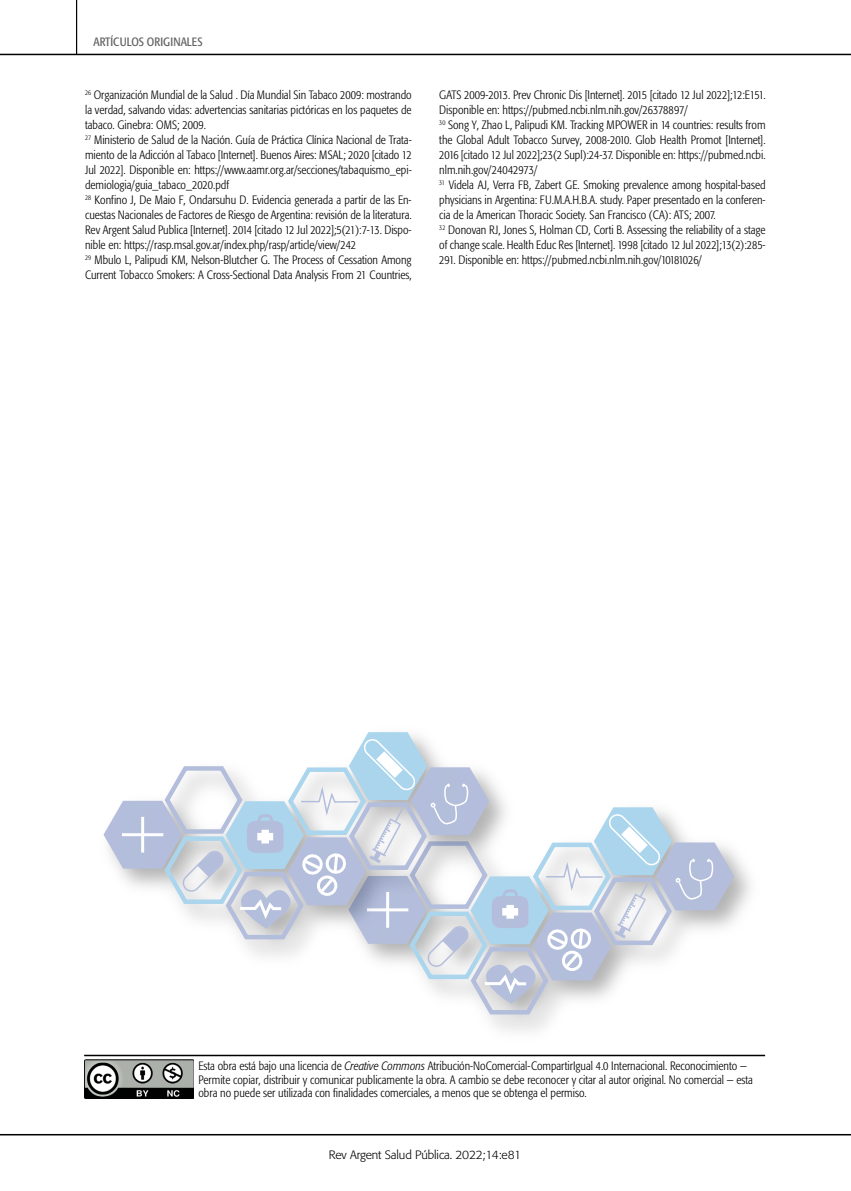
<style>
.page{position:relative;width:851px;height:1191px;background:#fff}
.page>*{position:absolute;margin:0;border:0;box-sizing:border-box;transform-origin:0 0}
.t1{font:300 condensed 12px/15px "Formata";color:#000}
.t2{font:300 12px "Formata";letter-spacing:-.01em;color:#000}
.t3{font:condensed 12px "Formata";color:#646363}
.s1{font-style:italic}
</style>
<div class="page">
<hr style="left:0;top:54px;width:850px;height:1px;background:#000">
<hr style="left:0;top:1134px;width:850px;height:1px;background:#000">
<hr style="left:76px;top:0;width:1px;height:54px;background:#000">
<img style="left:84px;top:1059px;width:110px;height:39px">
<hr style="left:84px;top:1054px;width:681px;height:2px;background:#000">
<svg style="left:103px;top:732px;width:631px;height:286px"></svg>
<p class="t3" style="left:93px;top:34px;width:111px">ARTÍCULOS ORIGINALES</p>
<p class="t1" style="left:85px;top:87px;width:328px"><sup>26</sup> Organización Mundial de la Salud . Día Mundial Sin Tabaco 2009: mostrando la verdad, salvando vidas: advertencias sanitarias pictóricas en los paquetes de tabaco. Ginebra: OMS; 2009.<br><sup>27</sup> Ministerio de Salud de la Nación. Guía de Práctica Clínica Nacional de Trata&shy;miento de la Adicción al Tabaco [Internet]. Buenos Aires: MSAL; 2020 [citado 12<br>Jul 2022]. Disponible en: https://www.aamr.org.ar/secciones/tabaquismo_epi&shy;demiologia/guia_tabaco_2020.pdf<br><sup>28</sup> Konfino J, De Maio F, Ondarsuhu D. Evidencia generada a partir de las En&shy;cuestas Nacionales de Factores de Riesgo de Argentina: revisión de la literatura.<br>Rev Argent Salud Publica [Internet]. 2014 [citado 12 Jul 2022];5(21):7-13. Dispo&shy;nible en: https://rasp.msal.gov.ar/index.php/rasp/article/view/242<br><sup>29</sup> Mbulo L, Palipudi KM, Nelson-Blutcher G. The Process of Cessation Among Current Tobacco Smokers: A Cross-Sectional Data Analysis From 21 Countries,</p>
<p class="t1" style="left:439px;top:87px;width:328px">GATS 2009-2013. Prev Chronic Dis [Internet]. 2015 [citado 12 Jul 2022];12:E151.<br>Disponible en: https://pubmed.ncbi.nlm.nih.gov/26378897/<br><sup>30</sup> Song Y, Zhao L, Palipudi KM. Tracking MPOWER in 14 countries: results from the Global Adult Tobacco Survey, 2008-2010. Glob Health Promot [Internet].<br>2016 [citado 12 Jul 2022];23(2 Supl):24-37. Disponible en: https://pubmed.ncbi. nlm.nih.gov/24042973/<br><sup>31</sup> Videla AJ, Verra FB, Zabert GE. Smoking prevalence among hospital-based physicians in Argentina: FU.M.A.H.B.A. study. Paper presentado en la conferen&shy;cia de la American Thoracic Society. San Francisco (CA): ATS; 2007.<br><sup>32</sup> Donovan RJ, Jones S, Holman CD, Corti B. Assessing the reliability of a stage of change scale. Health Educ Res [Internet]. 1998 [citado 12 Jul 2022];13(2):285- 291. Disponible en: https://pubmed.ncbi.nlm.nih.gov/10181026/</p>
<p class="t1" style="left:198px;top:1059px;width:556px;line-height:13.5px">Esta obra está bajo una licencia de <span class="s1">Creative Commons</span> Atribución-NoComercial-CompartirIgual 4.0 Internacional. Reconocimiento —<br>Permite copiar, distribuir y comunicar publicamente la obra. A cambio se debe reconocer y citar al autor original. No comercial — esta obra no puede ser utilizada con finalidades comerciales, a menos que se obtenga el permiso.</p>
<p class="t2" style="left:329px;top:1147px;width:194px">Rev Argent Salud Pública. 2022;14:e81</p>
</div>
